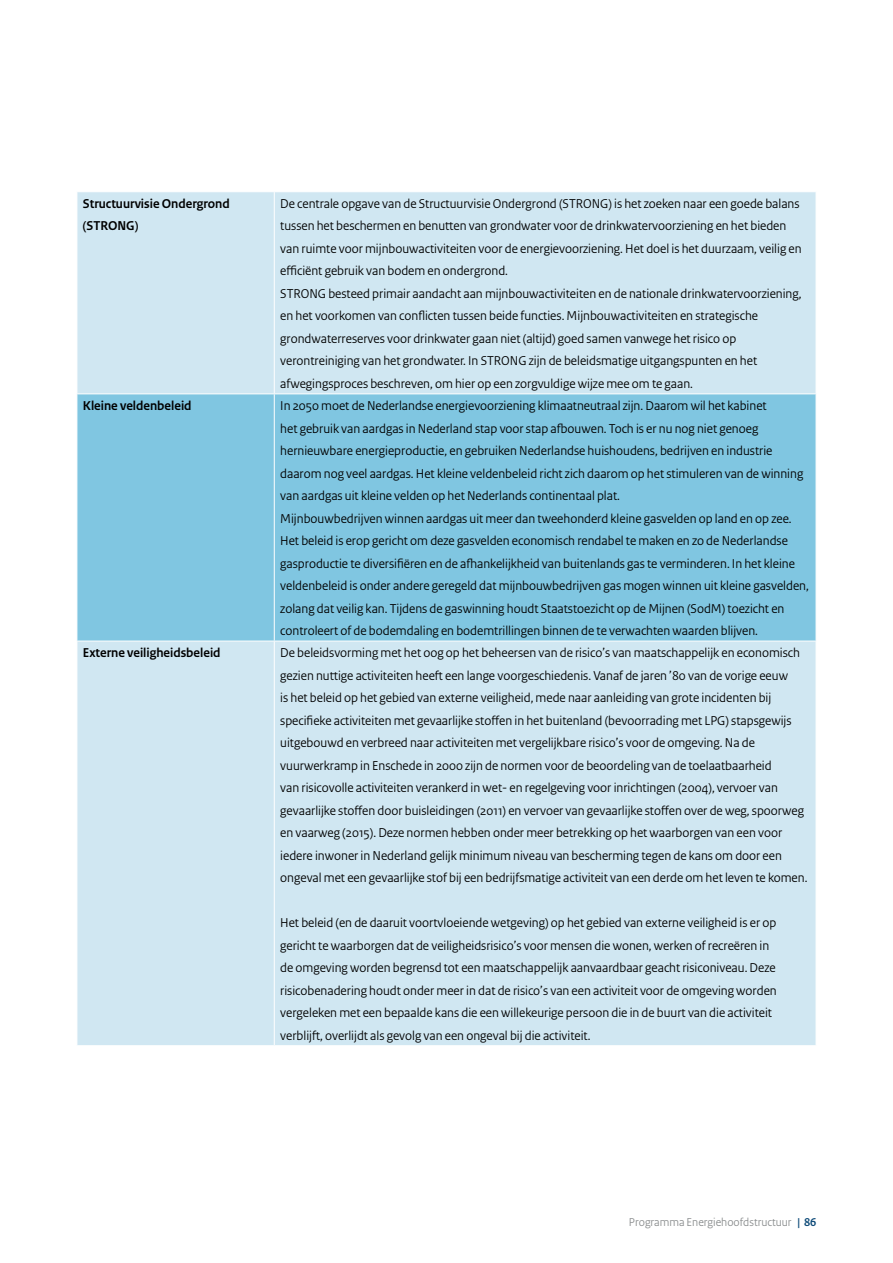
<style>
.page{position:relative;width:893px;height:1263px;background:#fff}
.page>*{position:absolute;margin:0;border:0;box-sizing:border-box;transform-origin:0 0}
.t1{font:13.5px/22.5px "Rijksoverheid Sans Heading";color:#000}
.t2{font:700 13.5px/22.5px "Rijksoverheid Sans Heading";color:#000}
.t3{font:12px "Rijksoverheid Sans Heading";color:#8b8e8f}
.s1{font-weight:700;color:#0d4a78}
</style>
<div class="page">
<div style="left:78px;top:192px;width:738px;height:853px;background:#d0e7f2"></div>
<div style="left:78px;top:394px;width:738px;height:247px;background:#80c6e1"></div>
<hr style="left:274px;top:192px;width:1px;height:201px;background:#fff">
<hr style="left:77px;top:393px;width:197px;height:1px;background:#fff">
<hr style="left:274px;top:393px;width:542px;height:1px;background:#fff">
<hr style="left:274px;top:394px;width:1px;height:247px;background:#fff">
<hr style="left:77px;top:641px;width:197px;height:1px;background:#fff">
<hr style="left:274px;top:641px;width:542px;height:1px;background:#fff">
<hr style="left:274px;top:641px;width:1px;height:404px;background:#fff">
<p class="t2" style="left:83px;top:192px;width:148px">Structuurvisie Ondergrond (STRONG)</p>
<p class="t1" style="left:280px;top:192px;width:523px">De centrale opgave van de Structuurvisie Ondergrond (STRONG) is het zoeken naar een goede balans tussen het beschermen en benutten van grondwater voor de drinkwatervoorziening en het bieden van ruimte voor mijnbouwactiviteiten voor de energievoorziening. Het doel is het duurzaam, veilig en efficiënt gebruik van bodem en ondergrond.<br>STRONG besteed primair aandacht aan mijnbouwactiviteiten en de nationale drinkwatervoorziening, en het voorkomen van conflicten tussen beide functies. Mijnbouwactiviteiten en strategische grondwaterreserves voor drinkwater gaan niet (altijd) goed samen vanwege het risico op verontreiniging van het grondwater. In STRONG zijn de beleidsmatige uitgangspunten en het afwegingsproces beschreven, om hier op een zorgvuldige wijze mee om te gaan.</p>
<p class="t2" style="left:83px;top:395px;width:110px">Kleine veldenbeleid</p>
<p class="t1" style="left:280px;top:395px;width:530px">In 2050 moet de Nederlandse energievoorziening klimaatneutraal zijn. Daarom wil het kabinet<br>het gebruik van aardgas in Nederland stap voor stap afbouwen. Toch is er nu nog niet genoeg hernieuwbare energieproductie, en gebruiken Nederlandse huishoudens, bedrijven en industrie daarom nog veel aardgas. Het kleine veldenbeleid richt zich daarom op het stimuleren van de winning van aardgas uit kleine velden op het Nederlands continentaal plat.<br>Mijnbouwbedrijven winnen aardgas uit meer dan tweehonderd kleine gasvelden op land en op zee.<br>Het beleid is erop gericht om deze gasvelden economisch rendabel te maken en zo de Nederlandse gasproductie te diversifiëren en de afhankelijkheid van buitenlands gas te verminderen. In het kleine veldenbeleid is onder andere geregeld dat mijnbouwbedrijven gas mogen winnen uit kleine gasvelden, zolang dat veilig kan. Tijdens de gaswinning houdt Staatstoezicht op de Mijnen (SodM) toezicht en controleert of de bodemdaling en bodemtrillingen binnen de te verwachten waarden blijven.</p>
<p class="t2" style="left:83px;top:642px;width:139px">Externe veiligheidsbeleid</p>
<p class="t1" style="left:280px;top:642px;width:529px">De beleidsvorming met het oog op het beheersen van de risico’s van maatschappelijk en economisch gezien nuttige activiteiten heeft een lange voorgeschiedenis. Vanaf de jaren ’80 van de vorige eeuw<br>is het beleid op het gebied van externe veiligheid, mede naar aanleiding van grote incidenten bij specifieke activiteiten met gevaarlijke stoffen in het buitenland (bevoorrading met LPG) stapsgewijs uitgebouwd en verbreed naar activiteiten met vergelijkbare risico’s voor de omgeving. Na de vuurwerkramp in Enschede in 2000 zijn de normen voor de beoordeling van de toelaatbaarheid<br>van risicovolle activiteiten verankerd in wet- en regelgeving voor inrichtingen (2004), vervoer van gevaarlijke stoffen door buisleidingen (2011) en vervoer van gevaarlijke stoffen over de weg, spoorweg en vaarweg (2015). Deze normen hebben onder meer betrekking op het waarborgen van een voor iedere inwoner in Nederland gelijk minimum niveau van bescherming tegen de kans om door een ongeval met een gevaarlijke stof bij een bedrijfsmatige activiteit van een derde om het leven te komen.</p>
<p class="t1" style="left:280px;top:912px;width:498px">Het beleid (en de daaruit voortvloeiende wetgeving) op het gebied van externe veiligheid is er op gericht te waarborgen dat de veiligheidsrisico’s voor mensen die wonen, werken of recreëren in de omgeving worden begrensd tot een maatschappelijk aanvaardbaar geacht risiconiveau. Deze risicobenadering houdt onder meer in dat de risico’s van een activiteit voor de omgeving worden vergeleken met een bepaalde kans die een willekeurige persoon die in de buurt van die activiteit verblijft, overlijdt als gevolg van een ongeval bij die activiteit.</p>
<p class="t3" style="left:629px;top:1215px;width:189px">Programma Energiehoofdstructuur <span class="s1">| 86</span></p>
</div>
